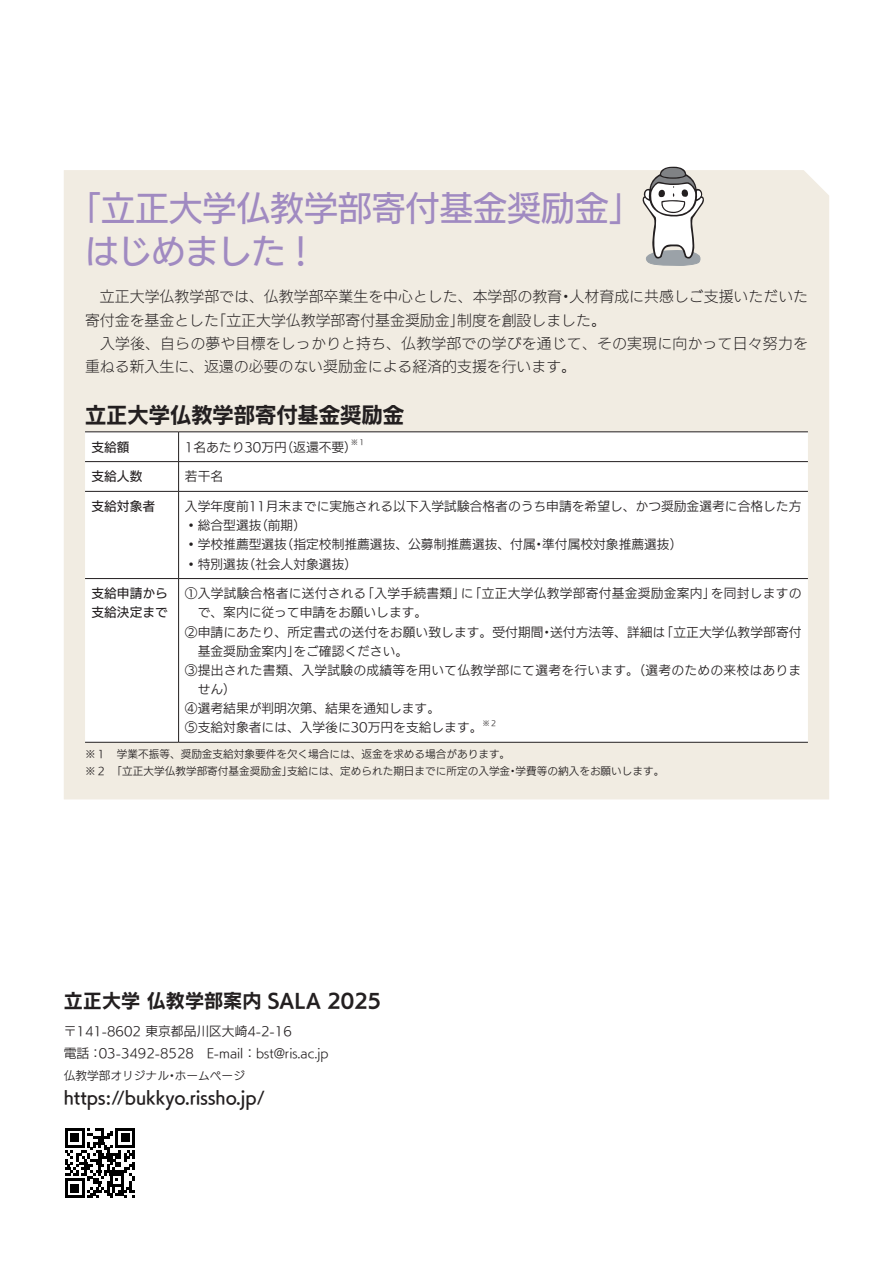
<style>
.page{position:relative;width:893px;height:1263px;background:#fff}
.page>*{position:absolute;margin:0;border:0;box-sizing:border-box;transform-origin:0 0}
.t1{font:34.05px/42.5px "UD Kakugo Large Pr 6 N M";letter-spacing:-.005em;color:#a08ac1}
.t2{font:21.3px "UD Kakugo Large Pr 6 N B";color:#231f20}
.t3{font:19.2px "UD Kakugo Small Pr 6 N B";color:#231f20}
.t4{font:16.95px "UD Kakugo Small Pr 6 N DB";color:#231f20}
.t5{font:14.85px/23.4px "UD Kakugo Small Pr 6 N L";color:#231f20}
.t6{font:12.75px/22.4px "UD Kakugo Small Pr 6 N R";color:#231f20}
.t7{font:12.75px "UD Kakugo Small Pr 6 N R";letter-spacing:.02em;color:#231f20}
.t8{font:12.75px/19.2px "UD Kakugo Small Pr 6 N M";color:#231f20}
.t9{font:11.7px "UD Kakugo Small Pr 6 N R";color:#231f20}
.t10{font:10.65px/17px "UD Kakugo Small Pr 6 N R";color:#231f20}
.t11{font:7.5px "UD Kakugo Small Pr 6 N R";color:#231f20}
</style>
<div class="page">
<div style="left:64px;top:170px;width:765px;height:629px;background:#f1ece2"></div>
<svg style="left:65px;top:1128px;width:70px;height:70px"></svg>
<svg style="left:85px;top:433px;width:723px;height:309px"></svg>
<hr style="left:85px;top:432px;width:94px;height:1px;background:#231f20">
<hr style="left:179px;top:432px;width:629px;height:1px;background:#231f20">
<hr style="left:85px;top:461px;width:94px;height:1px;background:#231f20">
<hr style="left:179px;top:461px;width:629px;height:1px;background:#231f20">
<svg style="left:178px;top:432px;width:1px;height:59px"></svg>
<hr style="left:85px;top:491px;width:94px;height:1px;background:#231f20">
<hr style="left:179px;top:491px;width:629px;height:1px;background:#231f20">
<hr style="left:178px;top:492px;width:1px;height:86px;background:#231f20">
<hr style="left:85px;top:578px;width:94px;height:1px;background:#231f20">
<hr style="left:179px;top:578px;width:629px;height:1px;background:#231f20">
<hr style="left:178px;top:579px;width:1px;height:163px;background:#231f20">
<hr style="left:85px;top:742px;width:94px;height:1px;background:#231f20">
<hr style="left:179px;top:742px;width:629px;height:1px;background:#231f20">
<svg style="left:641px;top:166px;width:63px;height:100px"></svg>
<h1 class="t1" style="left:85px;top:188px;width:559px;text-indent:-17px">「立正大学仏教学部寄付基金奨励金」はじめました！</h1>
<p class="t5" style="left:85px;top:284px;width:725px">　立正大学仏教学部では、仏教学部卒業生を中心とした、本学部の教育・人材育成に共感しご支援いただいた寄付金を基金とした「立正大学仏教学部寄付基金奨励金」制度を創設しました。<br>　入学後、自らの夢や目標をしっかりと持ち、仏教学部での学びを通じて、その実現に向かって日々努力を重ねる新入生に、返還の必要のない奨励金による経済的支援を行います。</p>
<h2 class="t2" style="left:85px;top:403px;width:320px">立正大学仏教学部寄付基金奨励金</h2>
<p class="t8" style="left:91px;top:438px;width:40px">支給額</p>
<p class="t6" style="left:185px;top:436px;width:174px">1名あたり30万円（返還不要）</p>
<p class="t11" style="left:351px;top:438px;width:16px">※１</p>
<p class="t8" style="left:91px;top:467px;width:53px">支給人数</p>
<p class="t6" style="left:185px;top:466px;width:40px">若干名</p>
<p class="t8" style="left:91px;top:497px;width:65px">支給対象者</p>
<p class="t6" style="left:185px;top:495px;width:618px">入学年度前11月末までに実施される以下入学試験合格者のうち申請を希望し、かつ奨励金選考に合格した方</p>
<p class="t6" style="left:185px;top:515px;width:123px">•総合型選抜（前期）</p>
<p class="t6" style="left:185px;top:534px;width:499px">•学校推薦型選抜（指定校制推薦選抜、公募制推薦選抜、付属・準付属校対象推薦選抜）</p>
<p class="t6" style="left:185px;top:553px;width:174px">•特別選抜（社会人対象選抜）</p>
<p class="t8" style="left:91px;top:584px;width:78px">支給申請から支給決定まで</p>
<p class="t7" style="left:185px;top:586px;width:618px">①入学試験合格者に送付される「入学手続書類」に「立正大学仏教学部寄付基金奨励金案内」を同封しますの</p>
<p class="t6" style="left:198px;top:602px;width:231px">で、案内に従って申請をお願いします。</p>
<p class="t6" style="left:185px;top:621px;width:618px">②申請にあたり、所定書式の送付をお願い致します。受付期間・送付方法等、詳細は「立正大学仏教学部寄付</p>
<p class="t6" style="left:198px;top:640px;width:212px">基金奨励金案内」をご確認ください。</p>
<p class="t7" style="left:185px;top:663px;width:618px">③提出された書類、入学試験の成績等を用いて仏教学部にて選考を行います。（選考のための来校はありま</p>
<p class="t6" style="left:198px;top:678px;width:40px">せん）</p>
<p class="t6" style="left:185px;top:697px;width:257px">④選考結果が判明次第、結果を通知します。</p>
<p class="t6" style="left:185px;top:717px;width:299px">⑤支給対象者には、入学後に30万円を支給します。</p>
<p class="t11" style="left:483px;top:719px;width:16px">※２</p>
<p class="t10" style="left:85px;top:746px;width:581px">※１　学業不振等、奨励金支給対象要件を欠く場合には、返金を求める場合があります。<br>※２　「立正大学仏教学部寄付基金奨励金」支給には、定められた期日までに所定の入学金・学費等の納入をお願いします。</p>
<h3 class="t3" style="left:64px;top:990px;width:319px">立正大学 仏教学部案内 SALA 2025</h3>
<p class="t6" style="left:64px;top:1020px;width:266px">〒141-8602 東京都品川区大崎4-2-16<br>電話：03-3492-8528　E-mail：bst@ris.ac.jp</p>
<p class="t9" style="left:64px;top:1069px;width:183px">仏教学部オリジナル・ホームページ</p>
<h3 class="t4" style="left:64px;top:1088px;width:203px">https://bukkyo.rissho.jp/</h3>
</div>
